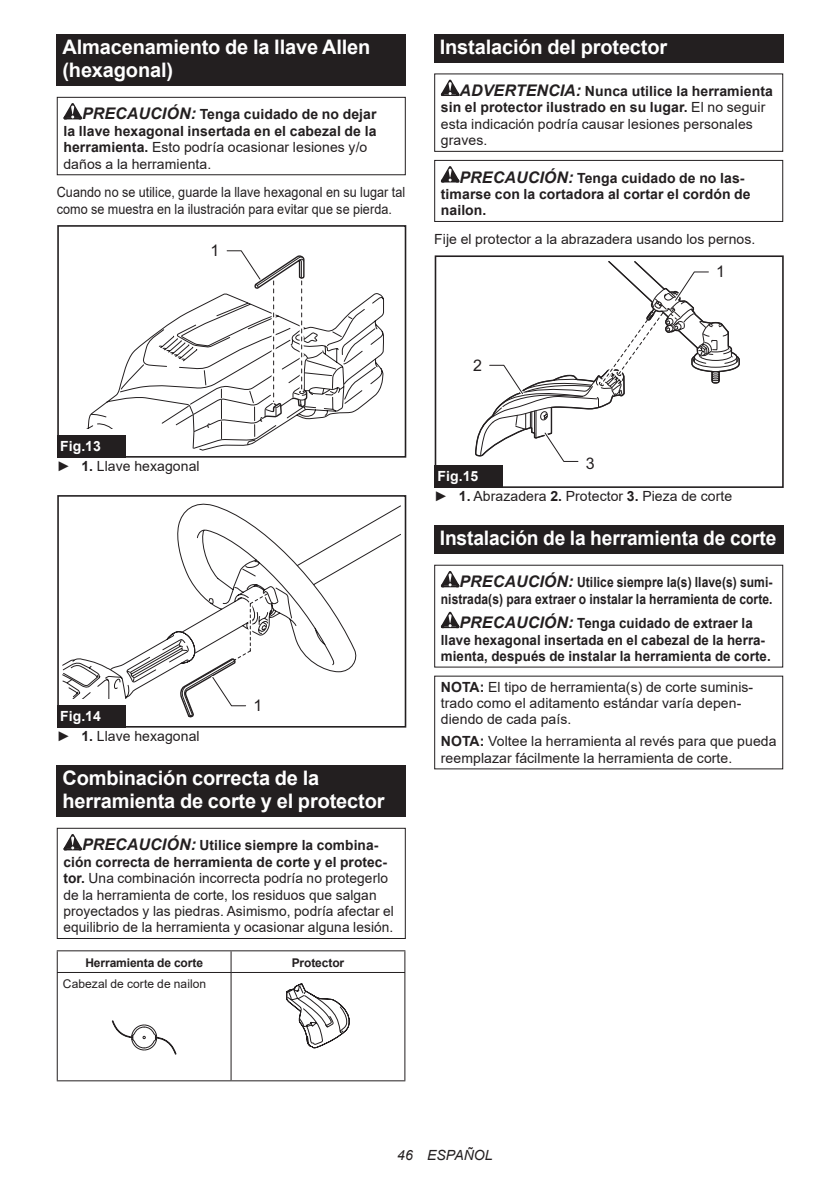
<style>
.page{position:relative;width:840px;height:1191px;background:#fff}
.page>*{position:absolute;margin:0;border:0;box-sizing:border-box;transform-origin:0 0}
.t1{font:700 20px/23.4px "Arial";letter-spacing:-.01em;color:#fff}
.t2{font:700 20px "Arial";letter-spacing:-.01em;color:#fff;scale:.96 1}
.t3{font:16px "Arial";color:#231f20}
.t4{font:14px/16.4px "Arial";letter-spacing:.005em;color:#231f20}
.t5{font:700 14px/16.4px "Arial";letter-spacing:.005em;color:#231f20}
.t6{font:700 14px/16.4px "Arial";letter-spacing:.005em;color:#231f20;text-align:center;scale:.95 1}
.t7{font:14px/16.4px "Arial";letter-spacing:.005em;color:#231f20;scale:.9 1}
.t8{font:700 14px/16.4px "Arial";letter-spacing:.005em;color:#231f20;text-align:right;scale:.86 1}
.t9{font:italic 14px "Arial";letter-spacing:.005em;color:#231f20}
.t10{font:700 12px "Arial";letter-spacing:-.01em;color:#231f20}
.t11{font:12px "Arial";letter-spacing:.005em;color:#231f20}
.s1{font-style:italic;font-size:16px}
.s2{font-weight:400}
.s3{font-weight:700;font-style:italic;font-size:16px}
.s4{font-weight:700}
.s5{font-weight:700;color:#fff}
</style>
<div class="page">
<div style="left:57px;top:34px;width:348px;height:52px;background:#231f20"></div>
<svg style="left:63px;top:103px;width:19px;height:16px"></svg>
<div style="left:57px;top:97px;width:348px;height:78px;border:1px solid #231f20"></div>
<svg style="left:86px;top:293px;width:298px;height:158px"></svg>
<svg style="left:224px;top:250px;width:84px;height:169px"></svg>
<div style="left:57px;top:429px;width:74px;height:28px;background:#fff"></div>
<div style="left:57px;top:225px;width:349px;height:232px;border:2px solid #231f20"></div>
<div style="left:57px;top:435px;width:68px;height:22px;background:#231f20"></div>
<div style="left:57px;top:495px;width:349px;height:232px;border:2px solid #231f20"></div>
<svg style="left:63px;top:503px;width:337px;height:214px"></svg>
<div style="left:57px;top:705px;width:68px;height:22px;background:#231f20"></div>
<div style="left:57px;top:765px;width:348px;height:52px;background:#231f20"></div>
<svg style="left:63px;top:834px;width:19px;height:16px"></svg>
<div style="left:57px;top:827px;width:348px;height:112px;border:1px solid #231f20"></div>
<hr style="left:57px;top:950px;width:174px;height:1px;background:#231f20">
<svg style="left:57px;top:951px;width:1px;height:21px"></svg>
<hr style="left:231px;top:950px;width:174px;height:1px;background:#231f20">
<svg style="left:230px;top:951px;width:1px;height:21px"></svg>
<svg style="left:404px;top:951px;width:1px;height:21px"></svg>
<hr style="left:57px;top:972px;width:174px;height:1px;background:#231f20">
<hr style="left:57px;top:973px;width:1px;height:107px;background:#231f20">
<hr style="left:231px;top:972px;width:174px;height:1px;background:#231f20">
<hr style="left:230px;top:973px;width:1px;height:107px;background:#231f20">
<hr style="left:404px;top:973px;width:1px;height:107px;background:#231f20">
<hr style="left:57px;top:1080px;width:174px;height:1px;background:#231f20">
<hr style="left:231px;top:1080px;width:174px;height:1px;background:#231f20">
<svg style="left:111px;top:1020px;width:66px;height:35px"></svg>
<svg style="left:286px;top:983px;width:64px;height:65px"></svg>
<div style="left:434px;top:34px;width:348px;height:29px;background:#231f20"></div>
<svg style="left:440px;top:80px;width:19px;height:16px"></svg>
<div style="left:434px;top:73px;width:348px;height:79px;border:1px solid #231f20"></div>
<svg style="left:440px;top:166px;width:19px;height:16px"></svg>
<div style="left:434px;top:160px;width:348px;height:62px;border:1px solid #231f20"></div>
<div style="left:434px;top:255px;width:349px;height:233px;border:2px solid #231f20"></div>
<svg style="left:475px;top:261px;width:265px;height:201px"></svg>
<div style="left:434px;top:465px;width:68px;height:23px;background:#231f20"></div>
<div style="left:434px;top:525px;width:348px;height:29px;background:#231f20"></div>
<svg style="left:440px;top:571px;width:19px;height:16px"></svg>
<svg style="left:440px;top:612px;width:19px;height:16px"></svg>
<h1 class="t1" style="left:62px;top:36px;width:309px">Almacenamiento de la llave Allen (hexagonal)</h1>
<p class="t5" style="left:63px;top:106px;width:314px;text-indent:19px"><span class="s1">PRECAUCIÓN:</span> Tenga cuidado de no dejar la llave hexagonal insertada en el cabezal de la herramienta. <span class="s2">Esto podría ocasionar lesiones y/o daños a la herramienta.</span></p>
<p class="t7" style="left:57px;top:184px;width:388px">Cuando no se utilice, guarde la llave hexagonal en su lugar tal como se muestra en la ilustración para evitar que se pierda.</p>
<p class="t3" style="left:210px;top:240px;width:10px">1</p>
<h1 class="t1" style="left:439px;top:36px;width:229px">Instalación del protector</h1>
<p class="t4" style="left:440px;top:83px;width:333px;text-indent:19px"><span class="s3">ADVERTENCIA:</span> <span class="s4">Nunca utilice la herramienta sin el protector ilustrado en su lugar.</span> El no seguir esta indicación podría causar lesiones personales graves.</p>
<p class="t5" style="left:440px;top:169px;width:311px;text-indent:19px"><span class="s1">PRECAUCIÓN:</span> Tenga cuidado de no las&shy;timarse con la cortadora al cortar el cordón de nailon.</p>
<p class="t4" style="left:434px;top:231px;width:322px">Fije el protector a la abrazadera usando los pernos.</p>
<p class="t3" style="left:715px;top:261px;width:10px">1</p>
<p class="t4" style="left:57px;top:436px;width:144px;line-height:20.2px"><span class="s5">Fig.13<br></span>► <span class="s4">1.</span> Llave hexagonal</p>
<p class="t3" style="left:253px;top:695px;width:10px">1</p>
<p class="t4" style="left:57px;top:705px;width:144px;line-height:20.2px"><span class="s5">Fig.14<br></span>► <span class="s4">1.</span> Llave hexagonal</p>
<h1 class="t1" style="left:62px;top:766px;width:323px">Combinación correcta de la herramienta de corte y el protector</h1>
<p class="t4" style="left:63px;top:837px;width:332px;text-indent:19px"><span class="s3">PRECAUCIÓN:</span> <span class="s4">Utilice siempre la combina&shy;ción correcta de herramienta de corte y el protec&shy;tor.</span> Una combinación incorrecta podría no protegerlo de la herramienta de corte, los residuos que salgan proyectados y las piedras. Asimismo, podría afectar el equilibrio de la herramienta y ocasionar alguna lesión.</p>
<p class="t10" style="left:85px;top:954px;width:119px">Herramienta de corte</p>
<p class="t10" style="left:291px;top:954px;width:54px">Protector</p>
<p class="t11" style="left:63px;top:976px;width:145px">Cabezal de corte de nailon</p>
<p class="t3" style="left:473px;top:354px;width:10px">2</p>
<p class="t3" style="left:585px;top:452px;width:10px">3</p>
<p class="t4" style="left:434px;top:466px;width:299px;line-height:20.2px"><span class="s5">Fig.15<br></span>► <span class="s4">1.</span> Abrazadera <span class="s4">2.</span> Protector <span class="s4">3.</span> Pieza de corte</p>
<h1 class="t2" style="left:439px;top:524px;width:352px">Instalación de la herramienta de corte</h1>
<p class="t8" style="left:440px;top:574px;width:387px"><span class="s1">PRECAUCIÓN:</span> Utilice siempre la(s) llave(s) sumi&shy;nistrada(s) para extraer o instalar la herramienta de corte.</p>
<p class="t6" style="left:440px;top:615px;width:348px"><span class="s1">PRECAUCIÓN:</span> Tenga cuidado de extraer la<br>llave hexagonal insertada en el cabezal de la herra&shy;mienta, después de instalar la herramienta de corte.</p>
<p class="t4" style="left:440px;top:678px;width:313px"><span class="s4">NOTA:</span> El tipo de herramienta(s) de corte suminis&shy;trado como el aditamento estándar varía depen&shy;diendo de cada país.</p>
<p class="t4" style="left:440px;top:733px;width:337px"><span class="s4">NOTA:</span> Voltee la herramienta al revés para que pueda reemplazar fácilmente la herramienta de corte.</p>
<p class="t9" style="left:397px;top:1146px;width:97px">46 ESPAÑOL</p>
</div>
